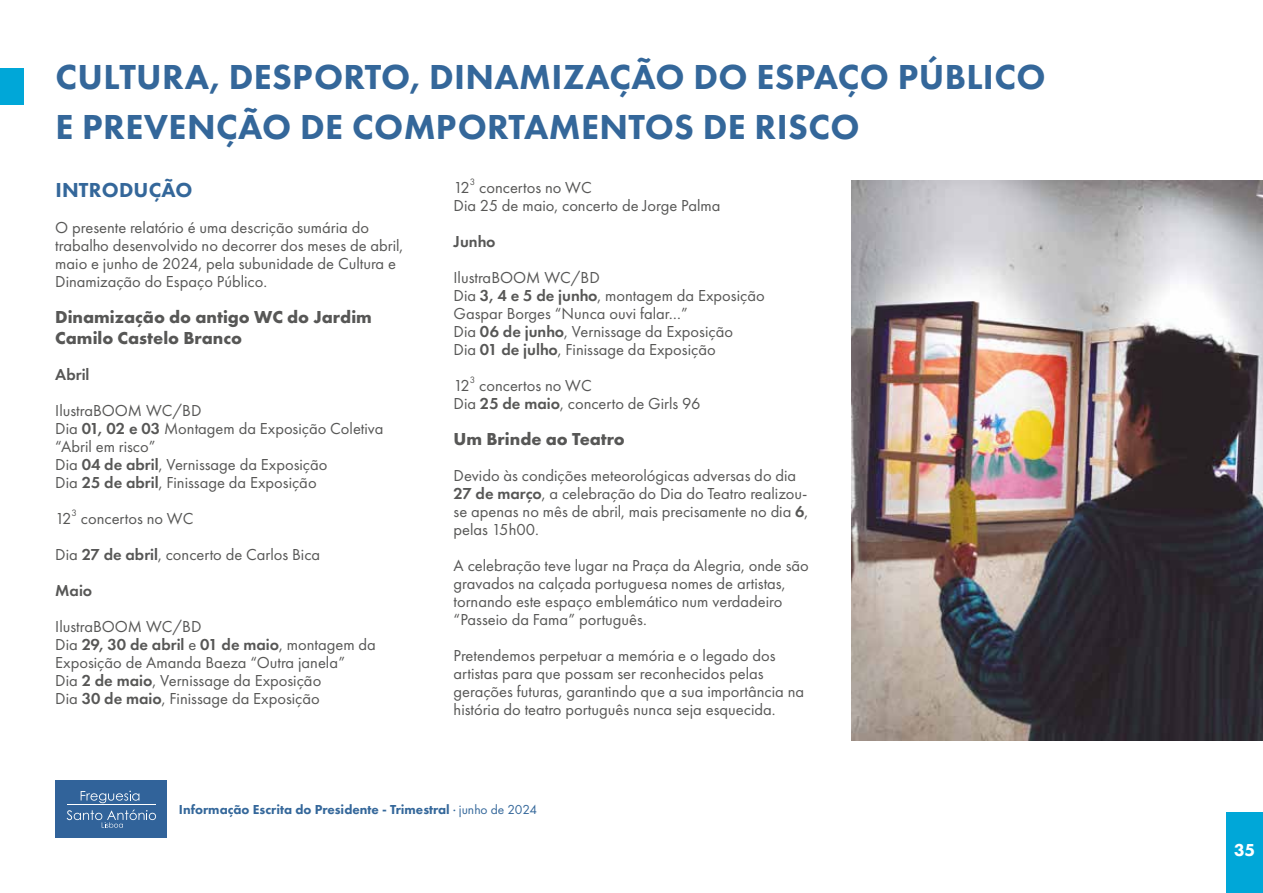
<style>
.page{position:relative;width:1263px;height:893px;background:#fff}
.page>*{position:absolute;margin:0;border:0;box-sizing:border-box;transform-origin:0 0}
.t1{font:800 36px/50.4px "Futura PT";letter-spacing:.01em;color:#34679a}
.t2{font:800 21px "Futura PT";letter-spacing:.01em;color:#34679a}
.t3{font:700 18px/21px "Futura PT";color:#575756}
.t4{font:800 18px "Futura PT";color:#fff}
.t5{font:16.5px/18px "Futura PT";color:#575756}
.t6{font:600 16.5px "Futura PT";color:#575756}
.t7{font:800 13.5px "Futura PT";color:#34679a}
.t8{font:9.6px "Futura PT";color:#575756}
.s1{font-weight:600}
.s2{font-weight:400}
</style>
<div class="page">
<img style="left:852px;top:181px;width:411px;height:560px">
<div style="left:1227px;top:812px;width:36px;height:81px;background:#00a7d8"></div>
<div style="left:55px;top:781px;width:112px;height:57px;background:#31639a"></div>
<svg style="left:81px;top:791px;width:58px;height:12px"></svg>
<svg style="left:67px;top:810px;width:89px;height:18px"></svg>
<hr style="left:67px;top:805px;width:89px;height:1px;background:#fff">
<div style="left:0;top:69px;width:24px;height:36px;background:#00a7d8"></div>
<h1 class="t1" style="left:55px;top:51px;width:992px">CULTURA, DESPORTO, DINAMIZAÇÃO DO ESPAÇO PÚBLICO<br>E PREVENÇÃO DE COMPORTAMENTOS DE RISCO</h1>
<p class="t2" style="left:55px;top:177px;width:139px">INTRODUÇÃO</p>
<p class="t5" style="left:55px;top:218px;width:350px">O presente relatório é uma descrição sumária do trabalho desenvolvido no decorrer dos meses de abril, maio e junho de 2024, pela subunidade de Cultura e Dinamização do Espaço Público.</p>
<p class="t3" style="left:55px;top:306px;width:318px">Dinamização do antigo WC do Jardim<br>Camilo Castelo Branco</p>
<p class="t6" style="left:55px;top:364px;width:36px">Abril</p>
<p class="t5" style="left:55px;top:401px;width:330px">IlustraBOOM WC/BD<br>Dia <span class="s1">01, 02 e 03</span> Montagem da Exposição Coletiva “Abril em risco”<br>Dia <span class="s1">04 de abril</span>, Vernissage da Exposição<br>Dia <span class="s1">25 de abril</span>, Finissage da Exposição</p>
<p class="t5" style="left:55px;top:509px;width:18px">12</p>
<p class="t8" style="left:470px;top:176px;width:7px">3</p>
<p class="t5" style="left:454px;top:179px;width:268px;text-indent:26px">concertos no WC<br>Dia 25 de maio, concerto de Jorge Palma</p>
<p class="t6" style="left:454px;top:231px;width:43px">Junho</p>
<p class="t5" style="left:454px;top:269px;width:313px">IlustraBOOM WC/BD<br>Dia <span class="s1">3, 4 e 5 de junho</span>, montagem da Exposição Gaspar Borges “Nunca ouvi falar…”<br>Dia <span class="s1">06 de junho</span>, Vernissage da Exposição<br>Dia <span class="s1">01 de julho</span>, Finissage da Exposição</p>
<p class="t5" style="left:454px;top:377px;width:18px">12</p>
<p class="t5" style="left:454px;top:179px;width:18px">12</p>
<p class="t8" style="left:470px;top:374px;width:7px">3</p>
<p class="t5" style="left:454px;top:377px;width:248px;text-indent:26px">concertos no WC<br>Dia <span class="s1">25 de maio</span>, concerto de Girls 96</p>
<p class="t3" style="left:454px;top:428px;width:173px">Um Brinde ao Teatro</p>
<p class="t5" style="left:454px;top:467px;width:356px">Devido às condições meteorológicas adversas do dia <span class="s1">27 de março</span>, a celebração do Dia do Teatro realizou&shy;se apenas no mês de abril, mais precisamente no dia <span class="s1">6</span>, pelas 15h00.</p>
<p class="t5" style="left:454px;top:557px;width:357px">A celebração teve lugar na Praça da Alegria, onde são gravados na calçada portuguesa nomes de artistas, tornando este espaço emblemático num verdadeiro “Passeio da Fama” português.</p>
<p class="t5" style="left:454px;top:647px;width:352px">Pretendemos perpetuar a memória e o legado dos artistas para que possam ser reconhecidos pelas gerações futuras, garantindo que a sua importância na história do teatro português nunca seja esquecida.</p>
<p class="t8" style="left:72px;top:507px;width:7px">3</p>
<p class="t5" style="left:55px;top:500px;width:266px;line-height:36px;text-indent:26px">concertos no WC<br>Dia <span class="s1">27 de abril</span>, concerto de Carlos Bica<br><span class="s1">Maio</span></p>
<p class="t5" style="left:55px;top:617px;width:322px">IlustraBOOM WC/BD<br>Dia <span class="s1">29, 30 de abril</span> e <span class="s1">01 de maio</span>, montagem da Exposição de Amanda Baeza “Outra janela”<br>Dia <span class="s1">2 de maio</span>, Vernissage da Exposição<br>Dia <span class="s1">30 de maio</span>, Finissage da Exposição</p>
<p class="t7" style="left:179px;top:801px;width:360px">Informação Escrita do Presidente - Trimestral <span class="s2">· junho de 2024</span></p>
<p class="t4" style="left:1234px;top:839px;width:23px">35</p>
</div>
